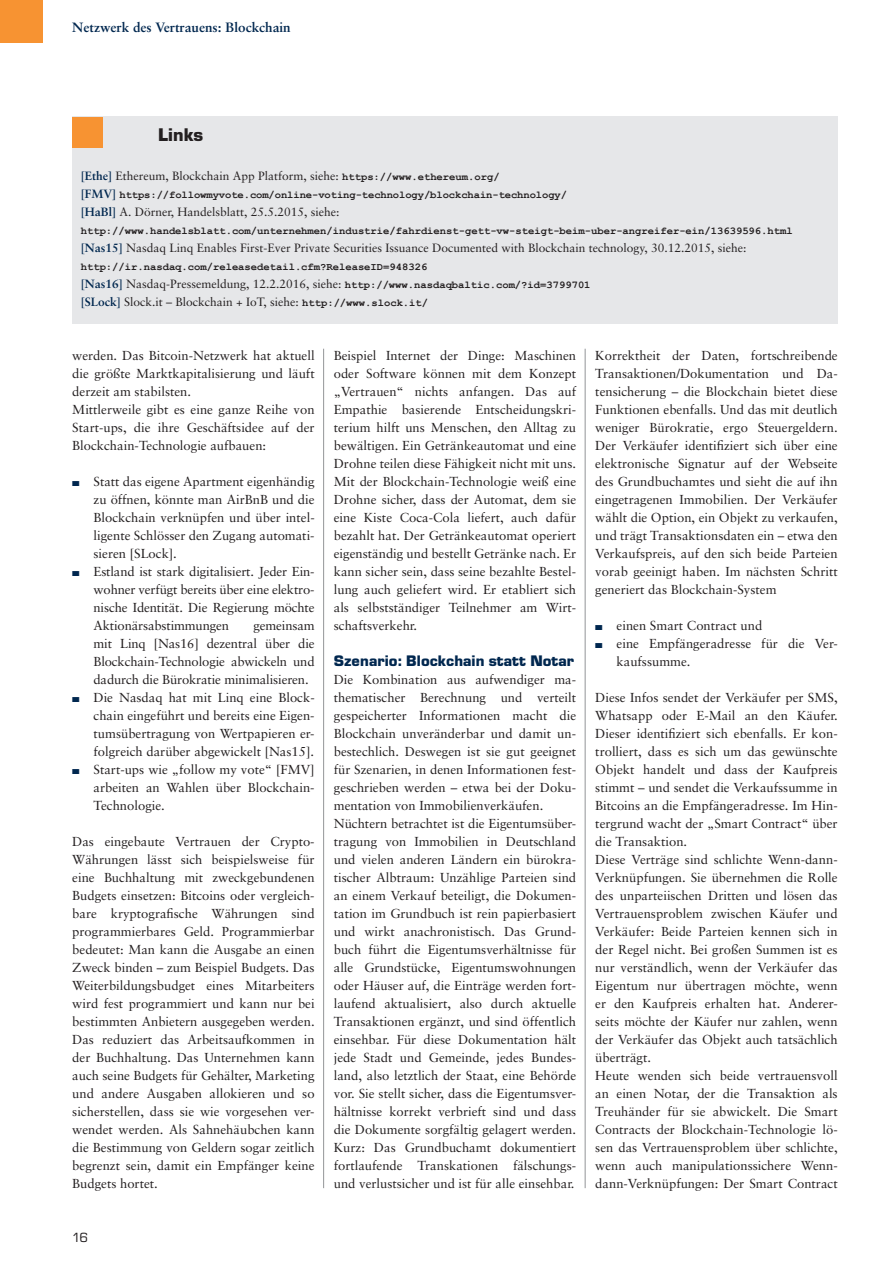
<style>
.page{position:relative;width:893px;height:1263px;background:#fff}
.page>*{position:absolute;margin:0;border:0;box-sizing:border-box;transform-origin:0 0}
.t1{font:700 18px "Eurostile BQ";color:#231f20}
.t2{font:700 15px "Eurostile BQ";color:#00274f}
.t3{font:700 13.5px "Sabon";color:#00274f}
.t4{font:13.05px/18px "Sabon";color:#231f20;text-align:justify}
.t5{font:13.05px "Eurostile BQ";color:#231f20}
.t6{font:12px "Sabon";color:#231f20}
.t7{font:700 10.5px/18px "Courier New";color:#231f20}
.s1{font-weight:700;color:#00274f}
.s2{font-family:"Courier New";font-weight:700;font-size:10.5px}
.s3{font-family:"Sabon";font-size:12px;color:#00274f}
.s4{font-family:"Sabon";font-weight:400;font-size:12px}
.s5{color:#00274f}
</style>
<div class="page">
<hr style="left:585px;top:349px;width:1px;height:839px;background:#939598">
<hr style="left:323px;top:349px;width:1px;height:839px;background:#939598">
<div style="left:0;top:0;width:43px;height:43px;background:#f79332"></div>
<div style="left:72px;top:117px;width:766px;height:207px;background:#e6e7e9"></div>
<div style="left:72px;top:117px;width:31px;height:31px;background:#f79332"></div>
<p class="t3" style="left:72px;top:19px;width:220px">Netzwerk des Vertrauens: Blockchain</p>
<h1 class="t1" style="left:158px;top:124px;width:46px">Links</h1>
<p class="t6" style="left:81px;top:169px;width:420px"><span class="s1">[Ethe]</span> Ethereum, Blockchain App Platform, siehe: <span class="s2">https://www.ethereum.org/</span></p>
<p class="t7" style="left:81px;top:185px;width:488px"><span class="s3">[FMV]</span> https://followmyvote.com/online-voting-technology/blockchain-technology/</p>
<p class="t6" style="left:81px;top:205px;width:260px"><span class="s1">[HaBl]</span> A. Dörner, Handelsblatt, 25.5.2015, siehe:</p>
<p class="t7" style="left:81px;top:221px;width:713px">http://www.handelsblatt.com/unternehmen/industrie/fahrdienst-gett-vw-steigt-beim-uber-angreifer-ein/13639596.html</p>
<p class="t6" style="left:81px;top:241px;width:667px"><span class="s1">[Nas15]</span> Nasdaq Linq Enables First-Ever Private Securities Issuance Documented with Blockchain technology, 30.12.2015, siehe:</p>
<p class="t7" style="left:81px;top:257px;width:511px">http://ir.nasdaq.com/releasedetail.cfm?ReleaseID=948326<br><span class="s3">[Nas16]</span> <span class="s4">Nasdaq-Pressemeldung, 12.2.2016, siehe:</span> http://www.nasdaqbaltic.com/?id=3799701</p>
<p class="t6" style="left:81px;top:295px;width:349px"><span class="s1">[SLock]</span> Slock.it – Blockchain + IoT, siehe: <span class="s2">http://www.slock.it/</span></p>
<p class="t4" style="left:72px;top:346px;width:244px;text-align:left">werden. Das Bitcoin-Netzwerk hat aktuell die größte Marktkapitalisierung und läuft derzeit am stabilsten.<br>Mittlerweile gibt es eine ganze Reihe von Start-ups, die ihre Geschäftsidee auf der Blockchain-Technologie aufbauen:</p>
<p class="t4" style="left:94px;top:472px;width:223px;text-indent:-21px"><span class="s5">■</span> Statt das eigene Apartment eigenhändig zu öffnen, könnte man AirBnB und die Blockchain verknüpfen und über intel&shy;ligente Schlösser den Zugang automati&shy;sieren [SLock].</p>
<p class="t4" style="left:94px;top:562px;width:223px;text-indent:-21px"><span class="s5">■</span> Estland ist stark digitalisiert. Jeder Ein&shy;wohner verfügt bereits über eine elektro&shy;nische Identität. Die Regierung möchte Aktionärsabstimmungen</p>
<p class="t4" style="left:94px;top:616px;width:223px;text-indent:160px">gemeinsam mit Linq [Nas16] dezentral über die Blockchain-Technologie abwickeln und dadurch die Bürokratie minimalisieren.</p>
<p class="t4" style="left:94px;top:688px;width:223px;text-indent:-21px"><span class="s5">■</span> Die Nasdaq hat mit Linq eine Block&shy;chain eingeführt und bereits eine Eigen&shy;tumsübertragung von Wertpapieren er&shy;folgreich darüber abgewickelt [Nas15].</p>
<p class="t4" style="left:94px;top:760px;width:223px;text-indent:-21px"><span class="s5">■</span> Start-ups wie „follow my vote“ [FMV] arbeiten an Wahlen über Blockchain-Technologie.</p>
<p class="t4" style="left:72px;top:832px;width:244px">Das eingebaute Vertrauen der Crypto-Währungen lässt sich beispielsweise für eine Buchhaltung mit zweckgebundenen Budgets einsetzen: Bitcoins oder vergleich&shy;bare kryptografische Währungen sind programmierbares Geld. Programmierbar bedeutet: Man kann die Ausgabe an einen Zweck binden – zum Beispiel Budgets. Das Weiterbildungsbudget eines Mitarbeiters wird fest programmiert und kann nur bei bestimmten Anbietern ausgegeben werden.<br>Das reduziert das Arbeitsaufkommen in der Buchhaltung. Das Unternehmen kann auch seine Budgets für Gehälter, Marketing und andere Ausgaben allokieren und so sicherstellen, dass sie wie vorgesehen ver&shy;wendet werden. Als Sahnehäubchen kann die Bestimmung von Geldern sogar zeitlich begrenzt sein, damit ein Empfänger keine Budgets hortet.</p>
<p class="t5" style="left:72px;top:1230px;width:17px">16</p>
<p class="t4" style="left:334px;top:346px;width:244px">Beispiel Internet der Dinge: Maschinen oder Software können mit dem Konzept „Vertrauen“ nichts anfangen. Das auf Empathie basierende Entscheidungskri&shy;terium hilft uns Menschen, den Alltag zu bewältigen. Ein Getränkeautomat und eine Drohne teilen diese Fähigkeit nicht mit uns.<br>Mit der Blockchain-Technologie weiß eine Drohne sicher, dass der Automat, dem sie eine Kiste Coca-Cola liefert, auch dafür bezahlt hat. Der Getränkeautomat operiert eigenständig und bestellt Getränke nach. Er kann sicher sein, dass seine bezahlte Bestel&shy;lung auch geliefert wird. Er etabliert sich als selbstständiger Teilnehmer am Wirt&shy;schaftsverkehr.</p>
<p class="t2" style="left:334px;top:652px;width:242px">Szenario: Blockchain statt Notar</p>
<p class="t4" style="left:334px;top:670px;width:244px;text-align:left">Die Kombination aus aufwendiger ma&shy;thematischer Berechnung und verteilt gespeicherter Informationen macht die Blockchain unveränderbar und damit un&shy;bestechlich. Deswegen ist sie gut geeignet für Szenarien, in denen Informationen fest&shy;geschrieben werden – etwa bei der Doku&shy;mentation von Immobilienverkäufen.<br>Nüchtern betrachtet ist die Eigentumsüber&shy;tragung von Immobilien in Deutschland und vielen anderen Ländern ein bürokra&shy;tischer Albtraum: Unzählige Parteien sind an einem Verkauf beteiligt, die Dokumen&shy;tation im Grundbuch ist rein papierbasiert und wirkt anachronistisch. Das Grund&shy;buch führt die Eigentumsverhältnisse für alle Grundstücke, Eigentumswohnungen oder Häuser auf, die Einträge werden fort&shy;laufend aktualisiert, also durch aktuelle Transaktionen ergänzt, und sind öffentlich einsehbar. Für diese Dokumentation hält jede Stadt und Gemeinde, jedes Bundes&shy;land, also letztlich der Staat, eine Behörde vor. Sie stellt sicher, dass die Eigentumsver&shy;hältnisse korrekt verbrieft sind und dass die Dokumente sorgfältig gelagert werden.<br>Kurz: Das Grundbuchamt dokumentiert fortlaufende Transkationen fälschungs&shy;und verlustsicher und ist für alle einsehbar.</p>
<p class="t4" style="left:595px;top:346px;width:244px">Korrektheit der Daten, fortschreibende Transaktionen/Dokumentation und Da&shy;tensicherung – die Blockchain bietet diese Funktionen ebenfalls. Und das mit deutlich weniger Bürokratie, ergo Steuergeldern.<br>Der Verkäufer identifiziert sich über eine elektronische Signatur auf der Webseite des Grundbuchamtes und sieht die auf ihn eingetragenen Immobilien. Der Verkäufer wählt die Option, ein Objekt zu verkaufen, und trägt Transaktionsdaten ein – etwa den Verkaufspreis, auf den sich beide Parteien vorab geeinigt haben. Im nächsten Schritt generiert das Blockchain-System</p>
<p class="t4" style="left:595px;top:616px;width:168px"><span class="s5">■</span> einen Smart Contract und</p>
<p class="t4" style="left:617px;top:634px;width:223px;text-indent:-21px"><span class="s5">■</span> eine Empfängeradresse für die Ver&shy;kaufssumme.</p>
<p class="t4" style="left:595px;top:688px;width:244px;text-align:left">Diese Infos sendet der Verkäufer per SMS, Whatsapp oder E-Mail an den Käufer.<br>Dieser identifiziert sich ebenfalls. Er kon&shy;trolliert, dass es sich um das gewünschte Objekt handelt und dass der Kaufpreis stimmt – und sendet die Verkaufssumme in Bitcoins an die Empfängeradresse. Im Hin&shy;tergrund wacht der „Smart Contract“ über die Transaktion.<br>Diese Verträge sind schlichte Wenn-dann-Verknüpfungen. Sie übernehmen die Rolle des unparteiischen Dritten und lösen das Vertrauensproblem zwischen Käufer und Verkäufer: Beide Parteien kennen sich in der Regel nicht. Bei großen Summen ist es nur verständlich, wenn der Verkäufer das Eigentum nur übertragen möchte, wenn er den Kaufpreis erhalten hat. Anderer&shy;seits möchte der Käufer nur zahlen, wenn der Verkäufer das Objekt auch tatsächlich überträgt.<br>Heute wenden sich beide vertrauensvoll an einen Notar, der die Transaktion als Treuhänder für sie abwickelt. Die Smart Contracts der Blockchain-Technologie lö&shy;sen das Vertrauensproblem über schlichte, wenn auch manipulationssichere Wenn&shy;dann-Verknüpfungen: Der Smart Contract</p>
</div>
